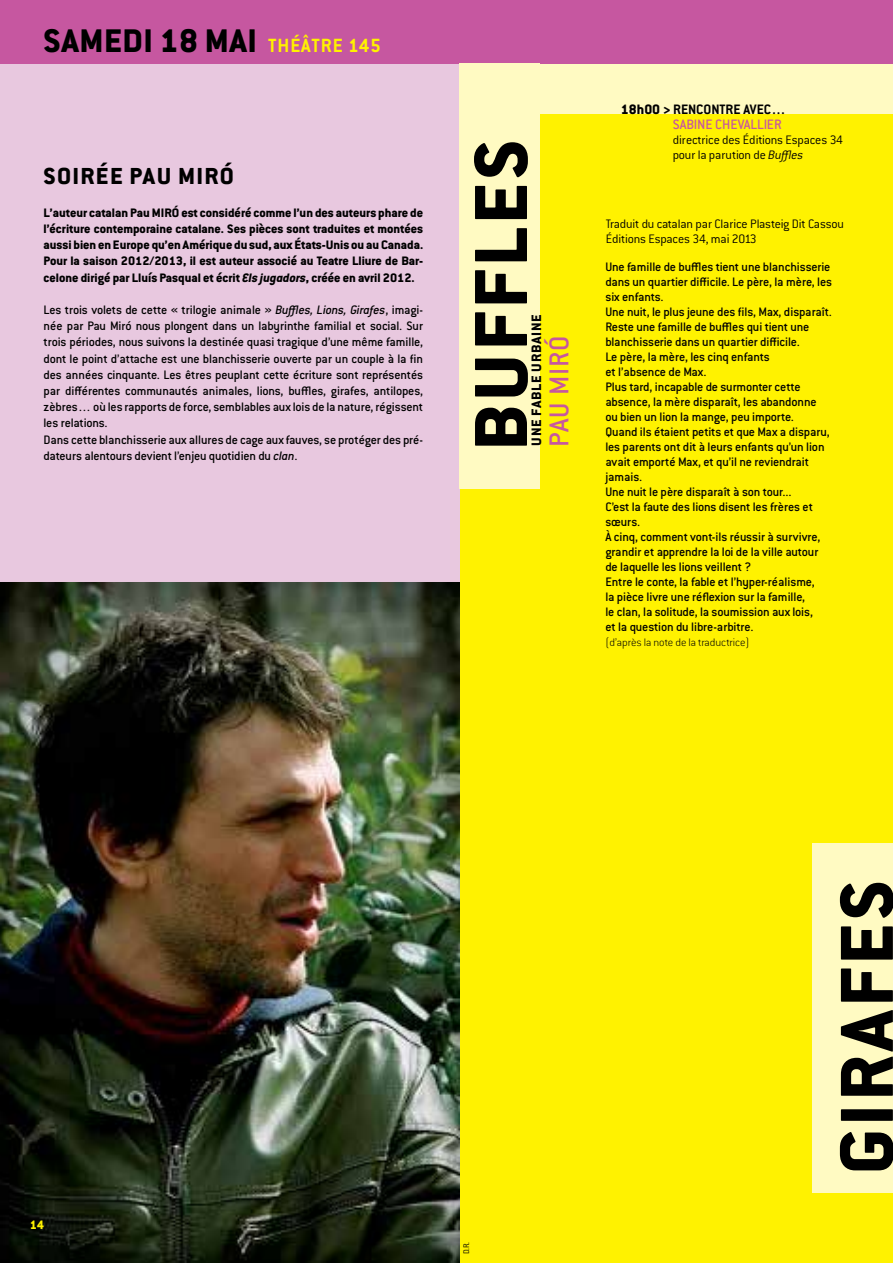
<style>
.page{position:relative;width:893px;height:1263px;background:#fff}
.page>*{position:absolute;margin:0;border:0;box-sizing:border-box;transform-origin:0 0}
.t1{font:800 82.5px "Conduit ITC Std";color:#000}
.t2{font:800 36px "Conduit ITC Std";color:#000}
.t3{font:500 30px "Conduit ITC Std";letter-spacing:.01em;color:#c657a0}
.t4{font:800 25.5px "Conduit ITC Std";letter-spacing:.05em;color:#000}
.t5{font:700 21px "Conduit ITC Std";letter-spacing:.04em;color:#fff200}
.t6{font:500 15px/14.7px "Conduit ITC Std";color:#c657a0;text-align:right}
.t7{font:800 15px "Conduit ITC Std";color:#000}
.t8{font:500 13.5px/15px "Conduit ITC Std";letter-spacing:-.01em;color:#000}
.t9{font:800 13.5px/16.2px "Conduit ITC Std";color:#000;text-align:justify}
.t10{font:300 13.5px/15px "Conduit ITC Std";letter-spacing:-.015em;color:#000}
.t11{font:800 13.5px "Conduit ITC Std";color:#fff200}
.t12{font:200 12px "Conduit ITC Std";color:#000}
.t13{font:300 9px "Conduit ITC Std";color:#000}
.s1{font-weight:800;font-size:36px;color:#000}
.s2{font-style:italic}
.s3{font-weight:800;color:#000}
.s4{font-weight:700;color:#000}
</style>
<div class="page">
<div style="left:540px;top:64px;width:353px;height:84px;background:#fffac2"></div>
<div style="left:459px;top:114px;width:434px;height:1149px;background:#fff200"></div>
<div style="left:0;top:64px;width:459px;height:518px;background:#e8c8df"></div>
<img style="left:0;top:582px;width:459px;height:681px">
<div style="left:0;top:0;width:893px;height:64px;background:#c657a0"></div>
<div style="left:459px;top:64px;width:81px;height:425px;background:#fffac2"></div>
<hr style="left:892px;top:136px;width:1px;height:498px;background:#fffac2">
<div style="left:812px;top:843px;width:81px;height:350px;background:#fffac2"></div>
<h2 class="t2" style="left:44px;top:19px;width:21px">SAME</h2>
<h3 class="t5" style="left:123px;top:33px;width:260px"><span class="s1">DI 18 MAI</span> THÉÂTRE 145</h3>
<h3 class="t4" style="left:44px;top:161px;width:100px">SOIRÉE PAU</h3>
<h3 class="t4" style="left:178px;top:161px;width:57px">MIRó</h3>
<p class="t9" style="left:44px;top:204px;width:381px">L’auteur catalan Pau MIRó est considéré comme l’un des auteurs phare de l’écriture contemporaine catalane. Ses pièces sont traduites et montées aussi bien en Europe qu’en Amérique du sud, aux états-Unis ou au Canada.<br>Pour la saison 2012/2013, il est auteur associé au Teatre Lliure de Bar&shy;celone dirigé par Lluís Pasqual et écrit <span class="s2">Els jugadors</span>, créée en avril 2012.</p>
<p class="t8" style="left:44px;top:301px;width:381px;line-height:16.2px">Les trois volets de cette « trilogie animale » <span class="s2">Buffles, Lions, Girafes</span>, imagi&shy;née par Pau Miró nous plongent dans un labyrinthe familial et social. Sur trois périodes, nous suivons la destinée quasi tragique d’une même famille, dont le point d’attache est une blanchisserie ouverte par un couple à la fin des années cinquante. Les êtres peuplant cette écriture sont représentés par différentes communautés animales, lions, buffles, girafes, antilopes, zèbres… où les rapports de force, semblables aux lois de la nature, régissent les relations.<br>Dans cette blanchisserie aux allures de cage aux fauves, se protéger des pré&shy;dateurs alentours devient l’enjeu quotidien du <span class="s2">clan</span>.</p>
<h1 class="t1" style="left:451px;top:451px;width:305px;rotate:-90deg">BUFFLES</h1>
<p class="t7" style="left:527px;top:446px;width:133px;rotate:-90deg">une fable urbaine</p>
<h3 class="t3" style="left:541px;top:446px;width:112px;rotate:-90deg">Pau MIRó</h3>
<p class="t6" style="left:621px;top:102px;width:167px"><span class="s3">18h00 &gt;</span> <span class="s4">RENCONTRE AVEC…<br></span>SABINE CHEVALLIER</p>
<p class="t10" style="left:673px;top:132px;width:172px">directrice des Éditions Espaces 34 pour la parution de <span class="s2">Buffles</span></p>
<p class="t10" style="left:606px;top:216px;width:240px">Traduit du catalan par Clarice Plasteig Dit Cassou<br>Éditions Espaces 34, mai 2013</p>
<p class="t8" style="left:605px;top:259px;width:228px">Une famille de buffles tient une blanchisserie dans un quartier difficile. Le père, la mère, les six enfants.<br>Une nuit, le plus jeune des fils, Max, disparaît.<br>Reste une famille de buffles qui tient une blanchisserie dans un quartier difficile.<br>Le père, la mère, les cinq enfants<br>et l’absence de Max.<br>Plus tard, incapable de surmonter cette absence, la mère disparaît, les abandonne ou bien un lion la mange, peu importe.<br>Quand ils étaient petits et que Max a disparu, les parents ont dit à leurs enfants qu’un lion avait emporté Max, et qu’il ne reviendrait jamais.<br>Une nuit le père disparaît à son tour...<br>C’est la faute des lions disent les frères et sœurs.<br>À cinq, comment vont-ils réussir à survivre, grandir et apprendre la loi de la ville autour de laquelle les lions veillent ?<br>Entre le conte, la fable et l’hyper-réalisme,<br>la pièce livre une réflexion sur la famille,<br>le clan, la solitude, la soumission aux lois,<br>et la question du libre-arbitre.</p>
<p class="t12" style="left:605px;top:635px;width:146px">(d’après la note de la traductrice)</p>
<p class="t11" style="left:30px;top:1216px;width:16px">14</p>
<p class="t13" style="left:461px;top:1254px;width:14px;rotate:-90deg">D.R.</p>
<h1 class="t1" style="left:817px;top:1174px;width:288px;rotate:-90deg">GIRAFES</h1>
</div>
